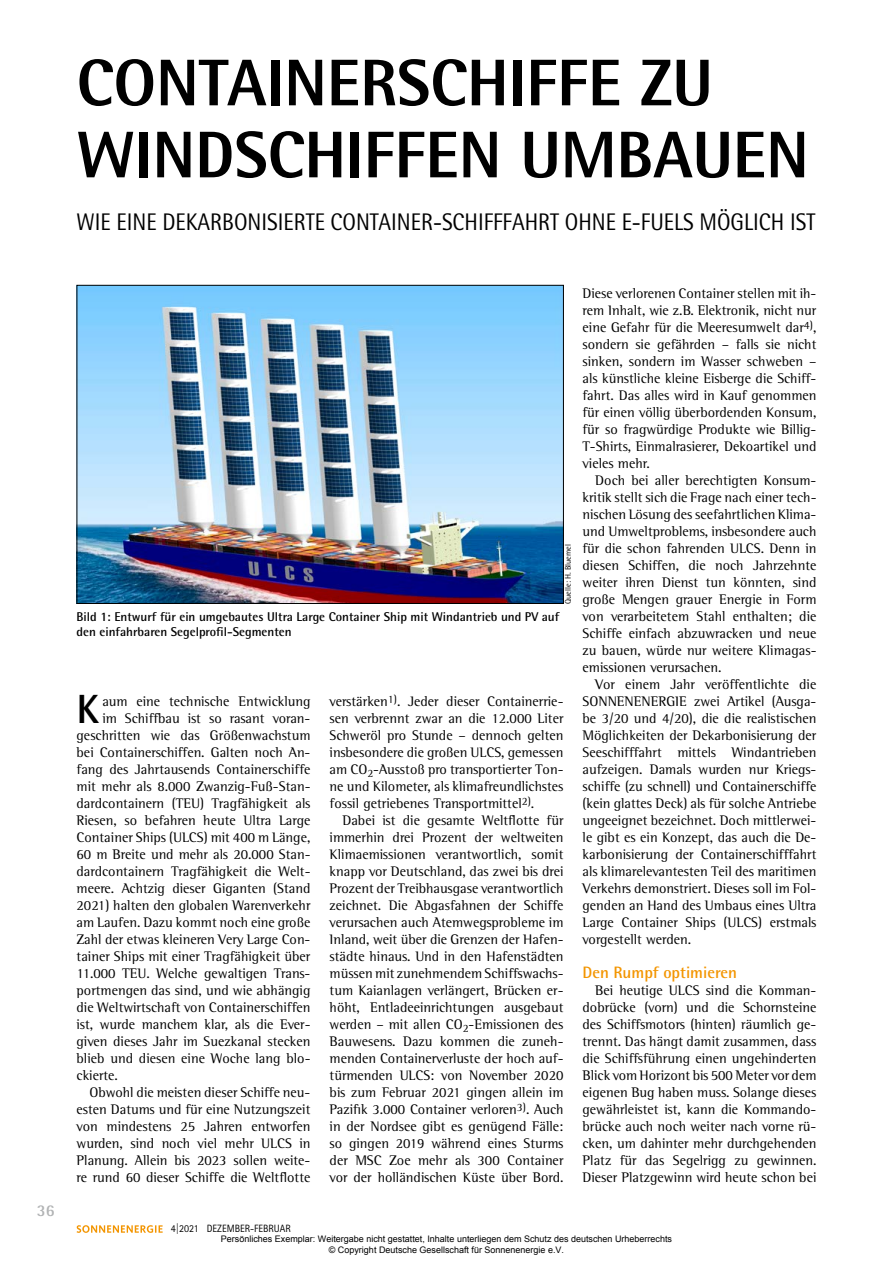
<style>
.page{position:relative;width:893px;height:1263px;background:#fff}
.page>*{position:absolute;margin:0;border:0;box-sizing:border-box;transform-origin:0 0}
.t1{font:800 66px/72px "Rotis Semi Sans Std";color:#000}
.t2{font:700 40.8px "Rotis Semi Sans Std";color:#000}
.t3{font:24px "Rotis Semi Sans Std";color:#000;scale:.92 1}
.t4{font:700 16.5px "Rotis Semi Sans Std";color:#f39500}
.t5{font:700 16.5px "Rotis Semi Sans Std";color:#b1b3b4}
.t6{font:14.25px/17px "Rotis Semi Serif Std";color:#000;text-align:justify}
.t7{font:700 12.75px/15px "Rotis Semi Sans Std";color:#000}
.t8{font:10.65px "Rotis Sans Serif Std";color:#000;scale:.95 1}
.t9{font:9px/10.8px "Arial";color:#000;text-align:center}
.t10{font:8.25px "Rotis Semi Sans Std";color:#000}
</style>
<div class="page">
<svg style="left:77px;top:1225px;width:86px;height:8px"></svg>
<img style="left:79px;top:287px;width:483px;height:315px">
<div style="left:77px;top:285px;width:487px;height:319px;border:1px solid #000"></div>
<h1 class="t1" style="left:77px;top:46px;width:734px">CONTAINERSCHIFFE ZU<br>WINDSCHIFFEN UMBAUEN</h1>
<h3 class="t3" style="left:77px;top:207px;width:805px">WIE EINE DEKARBONISIERTE CONTAINER-SCHIFFFAHRT OHNE E-FUELS MÖGLICH IST</h3>
<p class="t5" style="left:37px;top:1200px;width:19px">36</p>
<p class="t10" style="left:563px;top:604px;width:61px;rotate:-90deg">Quelle: H. Bluemel</p>
<p class="t7" style="left:77px;top:609px;width:484px">Bild 1: Entwurf für ein umgebautes Ultra Large Container Ship mit Windantrieb und PV auf den einfahrbaren Segelprofil-Segmenten</p>
<h2 class="t2" style="left:77px;top:684px;width:24px">K</h2>
<p class="t6" style="left:102px;top:693px;width:210px">aum eine technische Entwicklung</p>
<p class="t6" style="left:102px;top:710px;width:210px">im Schiffbau ist so rasant voran-</p>
<p class="t6" style="left:77px;top:727px;width:235px">geschritten wie das Größenwachstum</p>
<p class="t6" style="left:77px;top:744px;width:235px">bei Containerschiffen. Galten noch An-</p>
<p class="t6" style="left:77px;top:761px;width:235px">fang des Jahrtausends Containerschiffe</p>
<p class="t6" style="left:77px;top:778px;width:235px">mit mehr als 8.000 Zwanzig-Fuß-Stan-</p>
<p class="t6" style="left:77px;top:795px;width:235px">dardcontainern (TEU) Tragfähigkeit als</p>
<p class="t6" style="left:77px;top:812px;width:235px">Riesen, so befahren heute Ultra Large</p>
<p class="t6" style="left:77px;top:829px;width:235px">Container Ships (ULCS) mit 400 m Länge,</p>
<p class="t6" style="left:77px;top:846px;width:235px">60 m Breite und mehr als 20.000 Stan-</p>
<p class="t6" style="left:77px;top:863px;width:235px">dardcontainern Tragfähigkeit die Welt-</p>
<p class="t6" style="left:77px;top:880px;width:235px">meere. Achtzig dieser Giganten (Stand</p>
<p class="t6" style="left:77px;top:897px;width:235px">2021) halten den globalen Warenverkehr</p>
<p class="t6" style="left:77px;top:914px;width:235px">am Laufen. Dazu kommt noch eine große</p>
<p class="t6" style="left:77px;top:931px;width:235px">Zahl der etwas kleineren Very Large Con-</p>
<p class="t6" style="left:77px;top:948px;width:235px">tainer Ships mit einer Tragfähigkeit über</p>
<p class="t6" style="left:77px;top:965px;width:235px">11.000 TEU. Welche gewaltigen Trans-</p>
<p class="t6" style="left:77px;top:982px;width:235px">portmengen das sind, und wie abhängig</p>
<p class="t6" style="left:77px;top:999px;width:235px">die Weltwirtschaft von Containerschiffen</p>
<p class="t6" style="left:77px;top:1016px;width:235px">ist, wurde manchem klar, als die Ever-</p>
<p class="t6" style="left:77px;top:1033px;width:235px">given dieses Jahr im Suezkanal stecken</p>
<p class="t6" style="left:77px;top:1050px;width:235px">blieb und diesen eine Woche lang blo-</p>
<p class="t6" style="left:77px;top:1067px;width:43px">ckierte.</p>
<p class="t6" style="left:89px;top:1084px;width:223px">Obwohl die meisten dieser Schiffe neu-</p>
<p class="t6" style="left:77px;top:1101px;width:235px">esten Datums und für eine Nutzungszeit</p>
<p class="t6" style="left:77px;top:1118px;width:235px">von mindestens 25 Jahren entworfen</p>
<p class="t6" style="left:77px;top:1135px;width:235px">wurden, sind noch viel mehr ULCS in</p>
<p class="t6" style="left:77px;top:1152px;width:235px">Planung. Allein bis 2023 sollen weite-</p>
<p class="t6" style="left:77px;top:1169px;width:235px">re rund 60 dieser Schiffe die Weltflotte</p>
<p class="t6" style="left:330px;top:693px;width:235px">verstärken<sup>1)</sup>. Jeder dieser Containerrie&shy;sen verbrennt zwar an die 12.000 Liter Schweröl pro Stunde – dennoch gelten insbesondere die großen ULCS, gemessen am CO<sub>2</sub>-Ausstoß pro transportierter Ton&shy;ne und Kilometer, als klimafreundlichstes fossil getriebenes Transportmittel<sup>2)</sup>.</p>
<p class="t6" style="left:330px;top:812px;width:235px;text-indent:13px">Dabei ist die gesamte Weltflotte für immerhin drei Prozent der weltweiten Klimaemissionen verantwortlich, somit knapp vor Deutschland, das zwei bis drei Prozent der Treibhausgase verantwortlich zeichnet. Die Abgasfahnen der Schiffe verursachen auch Atemwegsprobleme im Inland, weit über die Grenzen der Hafen&shy;städte hinaus. Und in den Hafenstädten müssen mit zunehmendem Schiffswachs&shy;tum Kaianlagen verlängert, Brücken er&shy;höht, Entladeeinrichtungen ausgebaut werden – mit allen CO<sub>2</sub>-Emissionen des Bauwesens. Dazu kommen die zuneh&shy;menden Containerverluste der hoch auf&shy;türmenden ULCS: von November 2020 bis zum Februar 2021 gingen allein im Pazifik 3.000 Container verloren<sup>3)</sup>. Auch in der Nordsee gibt es genügend Fälle: so gingen 2019 während eines Sturms der MSC Zoe mehr als 300 Container vor der holländischen Küste über Bord.</p>
<p class="t6" style="left:583px;top:284px;width:235px">Diese verlorenen Container stellen mit ih&shy;rem Inhalt, wie z.B. Elektronik, nicht nur eine Gefahr für die Meeresumwelt dar<sup>4)</sup>, sondern sie gefährden – falls sie nicht sinken, sondern im Wasser schweben – als künstliche kleine Eisberge die Schiff&shy;fahrt. Das alles wird in Kauf genommen für einen völlig überbordenden Konsum, für so fragwürdige Produkte wie Billig-T-Shirts, Einmalrasierer, Dekoartikel und vieles mehr.</p>
<p class="t6" style="left:583px;top:471px;width:235px;text-indent:13px">Doch bei aller berechtigten Konsum&shy;kritik stellt sich die Frage nach einer tech&shy;nischen Lösung des seefahrtlichen Klima&shy;und Umweltproblems, insbesondere auch für die schon fahrenden ULCS. Denn in diesen Schiffen, die noch Jahrzehnte weiter ihren Dienst tun könnten, sind große Mengen grauer Energie in Form von verarbeitetem Stahl enthalten; die Schiffe einfach abzuwracken und neue zu bauen, würde nur weitere Klimagas&shy;emissionen verursachen.</p>
<p class="t6" style="left:583px;top:676px;width:235px;text-indent:13px">Vor einem Jahr veröffentlichte die SONNENENERGIE zwei Artikel (Ausga&shy;be 3/20 und 4/20), die die realistischen Möglichkeiten der Dekarbonisierung der Seeschifffahrt mittels Windantrieben aufzeigen. Damals wurden nur Kriegs&shy;schiffe (zu schnell) und Containerschiffe (kein glattes Deck) als für solche Antriebe ungeeignet bezeichnet. Doch mittlerwei&shy;le gibt es ein Konzept, das auch die De&shy;karbonisierung der Containerschifffahrt als klimarelevantesten Teil des maritimen Verkehrs demonstriert. Dieses soll im Fol&shy;genden an Hand des Umbaus eines Ultra Large Container Ships (ULCS) erstmals vorgestellt werden.</p>
<p class="t4" style="left:583px;top:962px;width:156px">Den Rumpf optimieren</p>
<p class="t6" style="left:583px;top:982px;width:235px;text-indent:13px">Bei heutige ULCS sind die Komman&shy;dobrücke (vorn) und die Schornsteine des Schiffsmotors (hinten) räumlich ge&shy;trennt. Das hängt damit zusammen, dass die Schiffsführung einen ungehinderten Blick vom Horizont bis 500 Meter vor dem eigenen Bug haben muss. Solange dieses gewährleistet ist, kann die Kommando&shy;brücke auch noch weiter nach vorne rü&shy;cken, um dahinter mehr durchgehenden Platz für das Segelrigg zu gewinnen.<br>Dieser Platzgewinn wird heute schon bei</p>
<p class="t8" style="left:171px;top:1222px;width:128px">4|2021 DEZEMBER-FEBRUAR</p>
<p class="t9" style="left:221px;top:1233px;width:453px">Persönliches Exemplar: Weitergabe nicht gestattet, Inhalte unterliegen dem Schutz des deutschen Urheberrechts © Copyright Deutsche Gesellschaft für Sonnenenergie e.V.</p>
</div>
